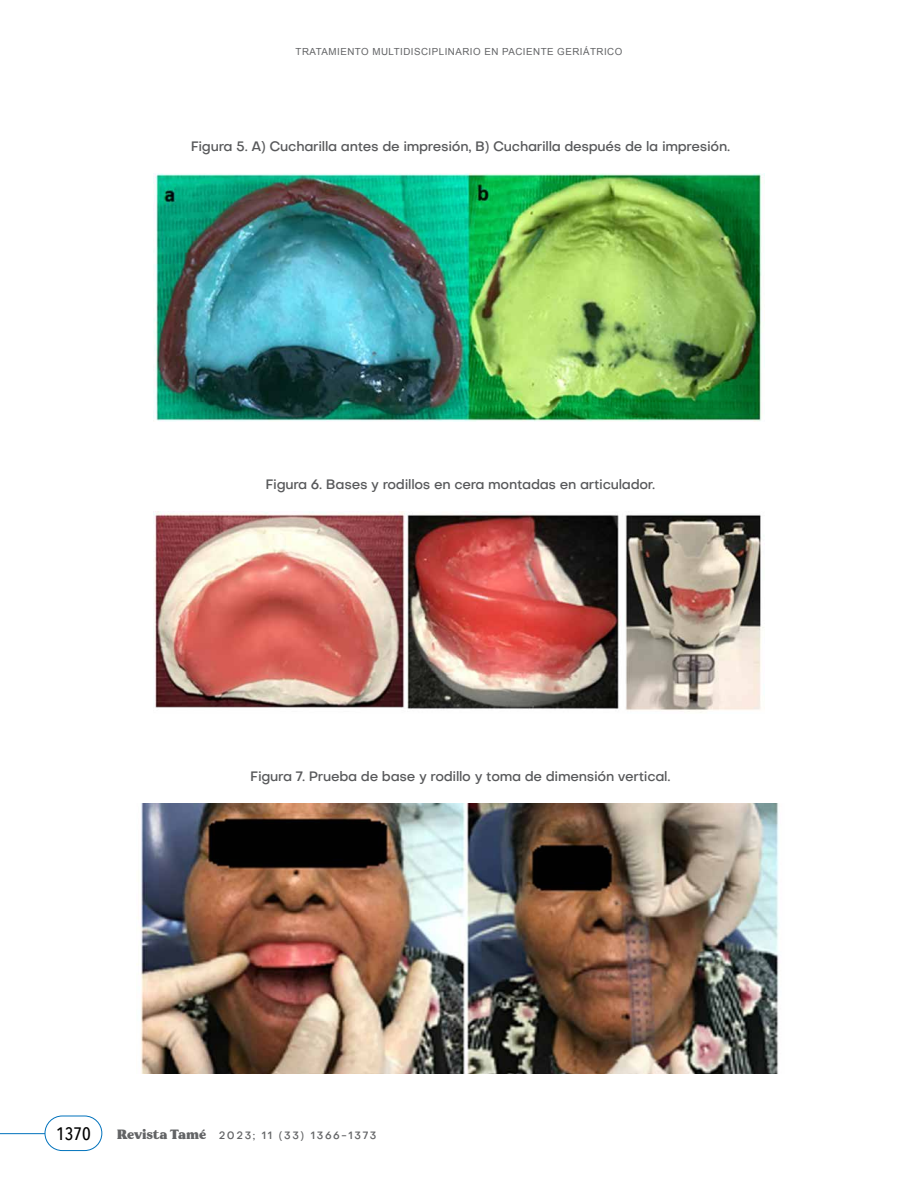
<style>
.page{position:relative;width:918px;height:1188px;background:#fff}
.page>*{position:absolute;margin:0;border:0;box-sizing:border-box;transform-origin:0 0}
.t1{font:500 18px "Avenir Next Condensed";color:#000}
.t2{font:500 13.5px "Objectivity";letter-spacing:-.02em;color:#58595b}
.t3{font:500 10.5px "Objectivity";letter-spacing:.15em;color:#636466}
.t4{font:9.75px "Arial";letter-spacing:.05em;color:#636466}
.s1{font-family:"Pockota";font-weight:900;font-size:13.5px}
</style>
<div class="page">
<img style="left:154px;top:511px;width:610px;height:202px">
<img style="left:154px;top:174px;width:610px;height:247px">
<img style="left:138px;top:804px;width:641px;height:270px">
<div style="left:45px;top:1116px;width:57px;height:35px;border:1px solid #0072bc;border-radius:17px"></div>
<hr style="left:0;top:1133px;width:45px;height:1px;background:#0072bc">
<p class="t4" style="left:296px;top:45px;width:328px">TRATAMIENTO MULTIDISCIPLINARIO EN PACIENTE GERIÁTRICO</p>
<p class="t2" style="left:191px;top:137px;width:541px">Figura 5. A) Cucharilla antes de impresión, B) Cucharilla después de la impresión.</p>
<p class="t2" style="left:265px;top:475px;width:391px">Figura 6. Bases y rodillos en cera montadas en articulador.</p>
<p class="t2" style="left:250px;top:767px;width:422px">Figura 7. Prueba de base y rodillo y toma de dimensión vertical.</p>
<h1 class="t1" style="left:56px;top:1123px;width:36px">1370</h1>
<p class="t3" style="left:117px;top:1129px;width:261px"><span class="s1">Revista Tamé</span> 2023; 11 (33) 1366-1373</p>
</div>
